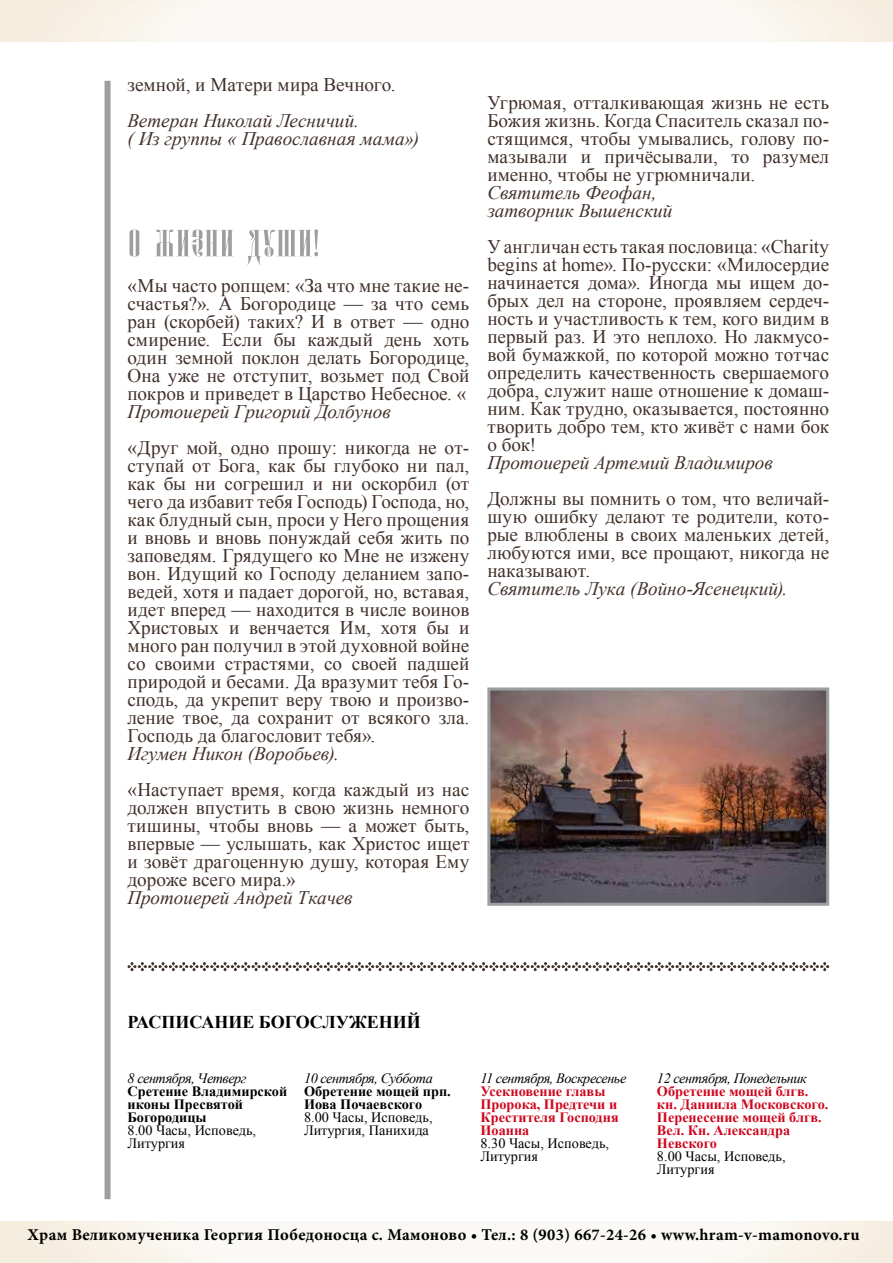
<style>
.page{position:relative;width:893px;height:1263px;background:#fff}
.page>*{position:absolute;margin:0;border:0;box-sizing:border-box;transform-origin:0 0}
.t1{font:33px "Kathisma Ucs";letter-spacing:.025em;color:#9c9e9f;scale:1.7 1}
.t2{font:19.2px/18px "Times New Roman";color:#41302a;text-align:justify}
.t3{font:italic 19.2px/18px "Times New Roman";color:#41302a}
.t4{font:700 18px "Times New Roman";color:#000}
.t5{font:700 16.5px "Minion Pro";letter-spacing:.02em;color:#000}
.t6{font:700 14.25px/12.9px "Times New Roman";color:#cd071e}
.t7{font:14.25px/12.9px "Times New Roman";color:#000}
.t8{font:italic 14.25px "Times New Roman";letter-spacing:-.03em;color:#000}
.t9{font:700 14.25px/12.9px "Times New Roman";color:#000}
</style>
<div class="page">
<div style="left:105px;top:81px;width:6px;height:1118px;background:#9c9e9f"></div>
<div style="left:0;top:0;width:893px;height:41px;background:#f5eddd"></div>
<svg style="left:95px;top:0;width:741px;height:41px;background:#faf7f3"></svg>
<div style="left:0;top:1222px;width:893px;height:41px;background:#f5eddd"></div>
<svg style="left:95px;top:1222px;width:741px;height:41px;background:#faf7f3"></svg>
<svg style="left:128px;top:962px;width:701px;height:9px"></svg>
<img style="left:491px;top:691px;width:334px;height:211px">
<div style="left:487px;top:687px;width:342px;height:219px;border:3px solid #9c9e9f"></div>
<p class="t2" style="left:128px;top:76px;width:270px">земной, и Матери мира Вечного.</p>
<p class="t3" style="left:128px;top:111px;width:293px">Ветеран Николай Лесничий.<br>( Из группы « Православная мама»)</p>
<h1 class="t1" style="left:128px;top:222px;width:115px">О жизни души!</h1>
<p class="t2" style="left:128px;top:277px;width:343px">«Мы часто ропщем: «За что мне такие не&shy;счастья?». А Богородице — за что семь ран (скорбей) таких? И в ответ — одно смирение. Если бы каждый день хоть один земной поклон делать Богородице, Она уже не отступит, возьмет под Свой покров и приведет в Царство Небесное. «</p>
<p class="t3" style="left:128px;top:402px;width:265px">Протоиерей Григорий Долбунов</p>
<p class="t2" style="left:128px;top:438px;width:343px">«Друг мой, одно прошу: никогда не от&shy;ступай от Бога, как бы глубоко ни пал, как бы ни согрешил и ни оскорбил (от чего да избавит тебя Господь) Господа, но, как блудный сын, проси у Него прощения и вновь и вновь понуждай себя жить по заповедям. Грядущего ко Мне не изжену вон. Идущий ко Господу деланием запо&shy;ведей, хотя и падает дорогой, но, вставая, идет вперед — находится в числе воинов Христовых и венчается Им, хотя бы и много ран получил в этой духовной войне со своими страстями, со своей падшей природой и бесами. Да вразумит тебя Го&shy;сподь, да укрепит веру твою и произво&shy;ление твое, да сохранит от всякого зла.<br>Господь да благословит тебя».</p>
<p class="t3" style="left:128px;top:744px;width:213px">Игумен Никон (Воробьев).</p>
<p class="t2" style="left:128px;top:781px;width:343px">«Наступает время, когда каждый из нас должен впустить в свою жизнь немного тишины, чтобы вновь — а может быть, впервые — услышать, как Христос ищет и зовёт драгоценную душу, которая Ему дороже всего мира.»</p>
<p class="t3" style="left:128px;top:888px;width:227px">Протоиерей Андрей Ткачев</p>
<p class="t2" style="left:487px;top:93px;width:343px">Угрюмая, отталкивающая жизнь не есть Божия жизнь. Когда Спаситель сказал по&shy;стящимся, чтобы умывались, голову по&shy;мазывали и причёсывали, то разумел именно, чтобы не угрюмничали.</p>
<p class="t3" style="left:487px;top:183px;width:187px">Святитель Феофан, затворник Вышенский</p>
<p class="t2" style="left:487px;top:238px;width:343px">У англичан есть такая пословица: «Charity begins at home». По-русски: «Милосердие начинается дома». Иногда мы ищем до&shy;брых дел на стороне, проявляем сердеч&shy;ность и участливость к тем, кого видим в первый раз. И это неплохо. Но лакмусо&shy;вой бумажкой, по которой можно тотчас определить качественность свершаемого добра, служит наше отношение к домаш&shy;ним. Как трудно, оказывается, постоянно творить добро тем, кто живёт с нами бок о бок!</p>
<p class="t3" style="left:487px;top:453px;width:287px">Протоиерей Артемий Владимиров</p>
<p class="t2" style="left:487px;top:490px;width:343px">Должны вы помнить о том, что величай&shy;шую ошибку делают те родители, кото&shy;рые влюблены в своих маленьких детей, любуются ими, все прощают, никогда не наказывают.</p>
<p class="t3" style="left:487px;top:579px;width:302px">Святитель Лука (Войно-Ясенецкий).</p>
<p class="t4" style="left:128px;top:1009px;width:295px">РАСПИСАНИЕ БОГОСЛУЖЕНИЙ</p>
<p class="t8" style="left:128px;top:1069px;width:120px">8 сентября, Четверг</p>
<p class="t9" style="left:128px;top:1085px;width:161px">Сретение Владимирской иконы Пресвятой<br>Богородицы</p>
<p class="t7" style="left:128px;top:1123px;width:130px">8.00 Часы, Исповедь,<br>Литургия</p>
<p class="t8" style="left:304px;top:1069px;width:130px">10 сентября, Суббота</p>
<p class="t9" style="left:304px;top:1085px;width:148px">Обретение мощей прп.<br>Иова Почаевского</p>
<p class="t7" style="left:304px;top:1111px;width:130px">8.00 Часы, Исповедь,<br>Литургия, Панихида</p>
<p class="t8" style="left:480px;top:1069px;width:147px">11 сентября, Воскресенье</p>
<p class="t6" style="left:480px;top:1085px;width:140px">Усекновение главы<br>Пророка, Предтечи и<br>Крестителя Господня<br>Иоанна</p>
<p class="t7" style="left:480px;top:1136px;width:130px">8.30 Часы, Исповедь,<br>Литургия</p>
<p class="t8" style="left:657px;top:1069px;width:151px">12 сентября, Понедельник</p>
<p class="t6" style="left:657px;top:1085px;width:173px">Обретение мощей блгв. кн. Даниила Московского.<br>Перенесение мощей блгв.<br>Вел. Кн. Александра<br>Невского</p>
<p class="t7" style="left:657px;top:1149px;width:130px">8.00 Часы, Исповедь,<br>Литургия</p>
<p class="t5" style="left:27px;top:1223px;width:833px">Храм Великомученика Георгия Победоносца с. Мамоново • Тел.: 8 (903) 667-24-26 • www.hram-v-mamonovo.ru</p>
</div>
